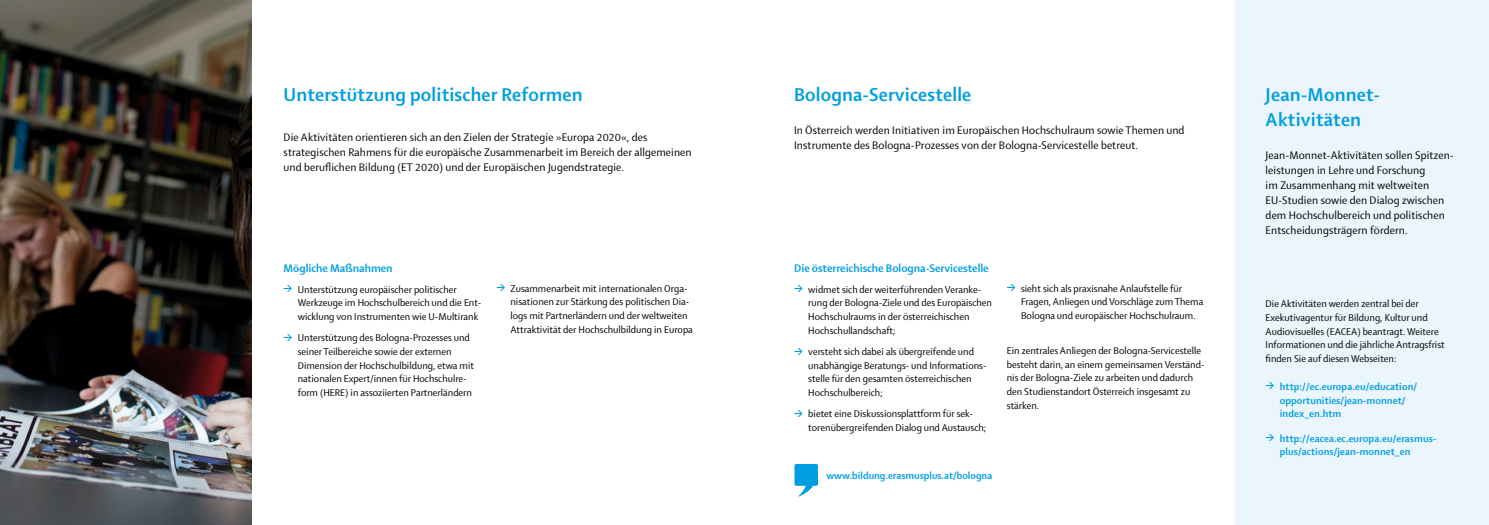
<style>
.page{position:relative;width:1489px;height:525px;background:#fff}
.page>*{position:absolute;margin:0;border:0;box-sizing:border-box;transform-origin:0 0}
.t1{font:700 20px/25px "Shaker 2";letter-spacing:.01em;color:#009ee0}
.t2{font:11.88px/15px "Shaker 2";letter-spacing:.01em;color:#000}
.t3{font:700 11.88px "Shaker 2";color:#009ee0}
.t4{font:10.62px/13.8px "Shaker 2";color:#000}
.t5{font:700 10.62px/13.8px "Shaker 2";letter-spacing:.01em;color:#009ee0}
.s1{font-family:"DIN";font-weight:700;font-size:8.75px;color:#009ee0}
.s2{font-family:"DIN";font-size:8.75px}
</style>
<div class="page">
<div style="left:1235px;top:0;width:253px;height:524px;background:#ebf6fc"></div>
<img style="left:0;top:0;width:252px;height:524px">
<svg style="left:794px;top:464px;width:24px;height:32px"></svg>
<h1 class="t1" style="left:283px;top:81px;width:300px">Unterstützung politischer Reformen</h1>
<p class="t2" style="left:283px;top:129px;width:409px">Die Aktivitäten orientieren sich an den Zielen der Strategie »Europa 2020«, des strategischen Rahmens für die europäische Zusammenarbeit im Bereich der allgemeinen und beruflichen Bildung (ET 2020) und der Europäischen Jugendstrategie.</p>
<p class="t3" style="left:283px;top:260px;width:111px">Mögliche Maßnahmen</p>
<p class="t4" style="left:298px;top:282px;width:185px;text-indent:-14px"><span class="s1">&gt;</span> Unterstützung europäischer politischer<br>Werkzeuge im Hochschulbereich und die Ent&shy;wicklung von Instrumenten wie U-Multirank</p>
<p class="t4" style="left:298px;top:330px;width:178px;text-indent:-14px"><span class="s1">&gt;</span> Unterstützung des Bologna-Prozesses und seiner Teilbereiche sowie der externen Dimension der Hochschulbildung, etwa mit nationalen Expert/innen für Hochschulre&shy;form (HERE) in assoziierten Partnerländern</p>
<p class="t4" style="left:510px;top:281px;width:184px;text-indent:-14px"><span class="s1">&gt;</span> Zusammenarbeit mit internationalen Orga&shy;nisationen zur Stärkung des politischen Dia&shy;logs mit Partnerländern und der weltweiten Attraktivität der Hochschulbildung in Europa</p>
<h1 class="t1" style="left:794px;top:81px;width:179px">Bologna-Servicestelle</h1>
<p class="t2" style="left:794px;top:122px;width:392px">In Österreich werden Initiativen im Europäischen Hochschulraum sowie Themen und<br>Instrumente des Bologna-Prozesses von der Bologna-Servicestelle betreut.</p>
<p class="t3" style="left:794px;top:260px;width:196px">Die österreichische Bologna-Servicestelle</p>
<p class="t4" style="left:808px;top:282px;width:185px;text-indent:-14px"><span class="s1">&gt;</span> widmet sich der weiterführenden Veranke&shy;rung der Bologna-Ziele und des Europäischen Hochschulraums in der österreichischen Hochschullandschaft;</p>
<p class="t4" style="left:808px;top:344px;width:179px;text-indent:-14px"><span class="s1">&gt;</span> versteht sich dabei als übergreifende und unabhängige Beratungs- und Informations&shy;stelle für den gesamten österreichischen Hochschulbereich;</p>
<p class="t4" style="left:808px;top:406px;width:179px;text-indent:-14px"><span class="s1">&gt;</span> bietet eine Diskussionsplattform für sek&shy;torenübergreifenden Dialog und Austausch;</p>
<p class="t5" style="left:826px;top:467px;width:167px">www.bildung.erasmusplus.at/bologna</p>
<p class="t4" style="left:1020px;top:281px;width:184px;text-indent:-14px"><span class="s1">&gt;</span> sieht sich als praxisnahe Anlaufstelle für<br>Fragen, Anliegen und Vorschläge zum Thema<br>Bologna und europäischer Hochschulraum.</p>
<p class="t4" style="left:1006px;top:343px;width:199px">Ein zentrales Anliegen der Bologna-Servicestelle besteht darin, an einem gemeinsamen Verständ&shy;nis der Bologna-Ziele zu arbeiten und dadurch den Studienstandort Österreich insgesamt zu stärken.</p>
<h1 class="t1" style="left:1265px;top:81px;width:116px">Jean-Monnet-<br>Aktivitäten</h1>
<p class="t2" style="left:1265px;top:147px;width:188px">Jean-Monnet-Aktivitäten sollen Spitzen&shy;leistungen in Lehre und Forschung<br>im Zusammenhang mit weltweiten EU-Studien sowie den Dialog zwischen dem Hochschulbereich und politischen Entscheidungsträgern fördern.</p>
<p class="t4" style="left:1265px;top:296px;width:181px">Die Aktivitäten werden zentral bei der Exekutivagentur für Bildung, Kultur und Audiovisuelles (EACEA) beantragt. Weitere Informationen und die jährliche Antragsfrist finden Sie auf diesen Webseiten:</p>
<p class="t5" style="left:1279px;top:379px;width:139px;text-indent:-14px"><span class="s2">&gt;</span> http://ec.europa.eu/education/ opportunities/jean-monnet/ index_en.htm</p>
<p class="t5" style="left:1279px;top:430px;width:158px;text-indent:-14px"><span class="s2">&gt;</span> http://eacea.ec.europa.eu/erasmus&shy;plus/actions/jean-monnet_en</p>
</div>
